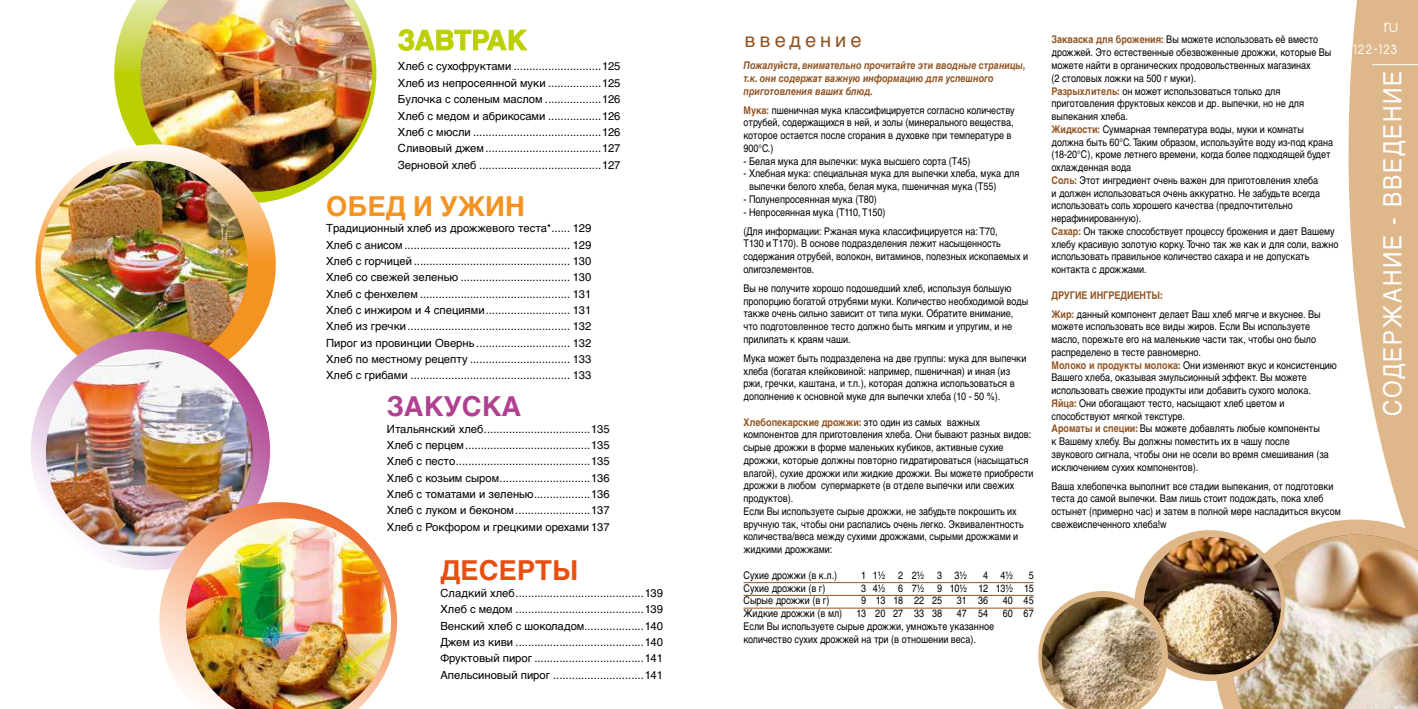
<style>
.page{position:relative;width:1418px;height:709px;background:#fff}
.page>*{position:absolute;margin:0;border:0;box-sizing:border-box;transform-origin:0 0}
.t1{font:700 27.5px "Helvetica Cyr";color:#f39322}
.t2{font:700 27.5px "Helvetica Cyr";color:#bccf00}
.t3{font:700 27.5px "Helvetica Cyr";color:#b04191}
.t4{font:700 27.5px "Helvetica Cyr";color:#e94e0f}
.t5{font:25.25px "Helvetica Cyr Upright";letter-spacing:.08em;color:#fff;scale:.9 1}
.t6{font:20px "Helvetica Cyr Upright";letter-spacing:.2em;color:#925523}
.t7{font:18.75px/22.5px "Moulinette";letter-spacing:-.11em;color:#fff;text-align:right}
.t8{font:11.25px/16.4px "Helvetica Cyr Upright";color:#000;text-align:justify}
.t9{font:10.62px/12.8px "Helvetica Cyr Upright";color:#000;scale:.85 1}
.t10{font:10.62px/12.8px "Helvetica Cyr Bold Inclined";color:#925523;scale:.85 1}
.t11{font:700 10.62px "Helvetica Cyr";color:#925523;scale:.85 1}
.s1{font-family:"Helvetica Cyr";font-weight:700;color:#925523}
.s2{font-family:"Helvetica Cyr Upright";font-weight:400;color:#000}
.s3{font-family:"Helvetica Neue"}
</style>
<div class="page">
<svg style="left:1348px;top:0;width:69px;height:519px;fill:#deb88a"></svg>
<svg style="left:398px;top:29px;width:129px;height:22px"></svg>
<svg style="left:114px;top:0;width:262px;height:203px"></svg>
<img style="left:140px;top:0;width:232px;height:192px">
<svg style="left:35px;top:144px;width:241px;height:240px;background:#f7b971"></svg>
<img style="left:41px;top:161px;width:207px;height:170px">
<svg style="left:31px;top:331px;width:240px;height:239px"></svg>
<img style="left:46px;top:349px;width:206px;height:207px;border-radius:103px">
<hr style="left:1371px;top:64px;width:46px;height:1px;background:#fff">
<img style="left:159px;top:502px;width:238px;height:187px">
<img style="left:186px;top:518px;width:205px;height:191px">
<hr style="left:743px;top:582px;width:290px;height:1px;background:#925523">
<hr style="left:743px;top:595px;width:290px;height:1px;background:#925523">
<hr style="left:743px;top:608px;width:290px;height:1px;background:#925523">
<svg style="left:1216px;top:519px;width:201px;height:190px"></svg>
<img style="left:1230px;top:534px;width:187px;height:175px">
<svg style="left:1134px;top:530px;width:150px;height:151px;background:#d4af84"></svg>
<img style="left:1143px;top:537px;width:137px;height:137px;border-radius:69px">
<svg style="left:1038px;top:591px;width:129px;height:94px"></svg>
<img style="left:1041px;top:597px;width:120px;height:112px">
<h1 class="t2" style="left:398px;top:24px;width:130px">ЗАВТРАК</h1>
<p class="t8" style="left:398px;top:58px;width:224px">Хлеб с сухофруктами ............................125<br>Хлеб из непросеянной муки .................125<br>Булочка с соленым маслом ..................126<br>Хлеб с медом и абрикосами .................126<br>Хлеб с мюсли .........................................126<br>Сливовый джем.....................................127<br>Зерновой хлеб .......................................127</p>
<h1 class="t1" style="left:326px;top:191px;width:200px">ОБЕД И УЖИН</h1>
<p class="t8" style="left:326px;top:220px;width:266px">Традиционный хлеб из дрожжевого теста*...... 129<br>Хлеб с анисом..................................................... 129<br>Хлеб с горчицей .................................................. 130<br>Хлеб со свежей зеленью ................................... 130<br>Хлеб с фенхелем ................................................ 131<br>Хлеб с инжиром и 4 специями........................... 131<br>Хлеб из гречки.................................................... 132<br>Пирог из провинции Овернь .............................. 132<br>Хлеб по местному рецепту ................................ 133<br>Хлеб с грибами ................................................... 133</p>
<h1 class="t3" style="left:387px;top:391px;width:136px">ЗАКУСКА</h1>
<p class="t8" style="left:387px;top:420px;width:224px">Итальянский хлеб..................................135<br>Хлеб с перцем........................................135<br>Хлеб с песто...........................................135<br>Хлеб с козьим сыром.............................136<br>Хлеб с томатами и зеленью..................136<br>Хлеб с луком и беконом........................137<br>Хлеб с Рокфором и грецкими орехами 137</p>
<h1 class="t4" style="left:440px;top:555px;width:139px">ДЕСЕРТЫ</h1>
<p class="t8" style="left:440px;top:584px;width:224px">Сладкий хлеб.........................................139<br>Хлеб с медом .........................................139<br>Венский хлеб с шоколадом...................140<br>Джем из киви .........................................140<br>Фруктовый пирог ...................................141<br>Апельсиновый пирог .............................141</p>
<h3 class="t6" style="left:744px;top:29px;width:119px">введение</h3>
<p class="t10" style="left:743px;top:59px;width:333px">Пожалуйста, внимательно прочитайте эти вводные страницы, т.к. они содержат важную информацию для успешного приготовления ваших блюд.</p>
<p class="t9" style="left:743px;top:103px;width:320px"><span class="s1">Мука:</span> пшеничная мука классифицируется согласно количеству отрубей, содержащихся в ней, и золы (минерального вещества, которое остается после сгорания в духовке при температуре в 900°C.)</p>
<p class="t9" style="left:743px;top:154px;width:268px">- Белая мука для выпечки: мука высшего сорта (T45)</p>
<p class="t9" style="left:749px;top:167px;width:319px;text-indent:-6px">- Хлебная мука: специальная мука для выпечки хлеба, мука для выпечки белого хлеба, белая мука, пшеничная мука (T55)</p>
<p class="t9" style="left:743px;top:193px;width:158px">- Полунепросеянная мука (T80)</p>
<p class="t9" style="left:743px;top:202px;width:300px;line-height:19px">- Непросеянная мука (T110, T150)<br>(Для информации: Ржаная мука классифицируется на: T70,</p>
<p class="t9" style="left:743px;top:237px;width:336px">T130 и T170). В основе подразделения лежит насыщенность содержания отрубей, волокон, витаминов, полезных ископаемых и олигоэлементов.</p>
<p class="t9" style="left:743px;top:282px;width:336px">Вы не получите хорошо подошедший хлеб, используя большую пропорцию богатой отрубями муки. Количество необходимой воды также очень сильно зависит от типа муки. Обратите внимание, что подготовленное тесто должно быть мягким и упругим, и не прилипать к краям чаши.</p>
<p class="t9" style="left:743px;top:352px;width:334px">Мука может быть подразделена на две группы: мука для выпечки хлеба (богатая клейковиной: например, пшеничная) и иная (из ржи, гречки, каштана, и т.п.), которая должна использоваться в дополнение к основной муке для выпечки хлеба (10 - 50 %).</p>
<p class="t11" style="left:743px;top:416px;width:279px">Хлебопекарские дрожжи: <span class="s2">это один из самых важных</span></p>
<p class="t9" style="left:743px;top:428px;width:343px">компонентов для приготовления хлеба. Они бывают разных видов: сырые дрожжи в форме маленьких кубиков, активные сухие дрожжи, которые должны повторно гидратироваться (насыщаться влагой), сухие дрожжи или жидкие дрожжи. Вы можете приобрести дрожжи в любом супермаркете (в отделе выпечки или свежих продуктов).<br>Если Вы используете сырые дрожжи, не забудьте покрошить их вручную так, чтобы они распались очень легко. Эквивалентность количества/веса между сухими дрожжами, сырыми дрожжами и жидкими дрожжами:</p>
<p class="t9" style="left:743px;top:568px;width:112px">Сухие дрожжи (в к.л.)</p>
<p class="t9" style="left:861px;top:568px;width:126px">11<span class="s3">½</span> 2 2<span class="s3">½</span> 3 3<span class="s3">½</span></p>
<p class="t9" style="left:983px;top:568px;width:37px">4 4<span class="s3">½</span></p>
<p class="t9" style="left:1028px;top:568px;width:7px">5</p>
<p class="t9" style="left:743px;top:581px;width:98px">Сухие дрожжи (в г)</p>
<p class="t9" style="left:861px;top:581px;width:204px">3 4<span class="s3">½</span> 6 7<span class="s3">½</span> 9 10<span class="s3">½</span> 12 13<span class="s3">½</span> 15</p>
<p class="t9" style="left:743px;top:594px;width:103px">Сырые дрожжи (в г)</p>
<p class="t9" style="left:861px;top:594px;width:97px">9 13 18 22 25</p>
<p class="t9" style="left:956px;top:594px;width:38px">31 36</p>
<p class="t9" style="left:1002px;top:594px;width:38px">40 45</p>
<p class="t9" style="left:743px;top:607px;width:118px">Жидкие дрожжи (в мл)</p>
<p class="t9" style="left:856px;top:607px;width:102px">13 20 27 33 38</p>
<p class="t9" style="left:956px;top:607px;width:38px">47 54</p>
<p class="t9" style="left:1002px;top:607px;width:38px">60 67</p>
<p class="t9" style="left:743px;top:619px;width:296px">Если Вы используете сырые дрожжи, умножьте указанное количество сухих дрожжей на три (в отношении веса).</p>
<p class="t9" style="left:1051px;top:33px;width:339px"><span class="s1">Закваска для брожения:</span> Вы можете использовать её вместо дрожжей. Это естественные обезвоженные дрожжи, которые Вы можете найти в органических продовольственных магазинах<br>(2 столовых ложки на 500 г муки).<br><span class="s1">Разрыхлитель:</span> он может использоваться только для приготовления фруктовых кексов и др. выпечки, но не для выпекания хлеба.<br><span class="s1">Жидкости:</span> Суммарная температура воды, муки и комнаты должна быть 60°C. Таким образом, используйте воду из-под крана (18-20°C), кроме летнего времени, когда более подходящей будет охлажденная вода<br><span class="s1">Соль:</span> Этот ингредиент очень важен для приготовления хлеба<br>и должен использоваться очень аккуратно. Не забудьте всегда использовать соль хорошего качества (предпочтительно нерафинированную).<br><span class="s1">Сахар:</span> Он также способствует процессу брожения и дает Вашему хлебу красивую золотую корку. Точно так же как и для соли, важно использовать правильное количество сахара и не допускать контакта с дрожжами.</p>
<p class="t11" style="left:1051px;top:289px;width:132px">ДРУГИЕ ИНГРЕДИЕНТЫ:</p>
<p class="t9" style="left:1051px;top:307px;width:337px"><span class="s1">Жир:</span> данный компонент делает Ваш хлеб мягче и вкуснее. Вы можете использовать все виды жиров. Если Вы используете масло, порежьте его на маленькие части так, чтобы оно было распределено в тесте равномерно.<br><span class="s1">Молоко и продукты молока:</span> Они изменяют вкус и консистенцию Вашего хлеба, оказывая эмульсионный эффект. Вы можете использовать свежие продукты или добавить сухого молока.<br><span class="s1">Яйца:</span> Они обогащают тесто, насыщают хлеб цветом и способствуют мягкой текстуре.<br><span class="s1">Ароматы и специи:</span> Вы можете добавлять любые компоненты<br>к Вашему хлебу. Вы должны поместить их в чашу после<br>звукового сигнала, чтобы они не осели во время смешивания (за исключением сухих компонентов).</p>
<p class="t9" style="left:1051px;top:479px;width:342px">Ваша хлебопечка выполнит все стадии выпекания, от подготовки теста до самой выпечки. Вам лишь стоит подождать, пока хлеб остынет (примерно час) и затем в полной мере насладиться вкусом свежеиспеченного хлеба!w</p>
<h3 class="t7" style="left:1351px;top:14px;width:49px">ru<br>122 -123</h3>
<h2 class="t5" style="left:1378px;top:416px;width:386px;rotate:-90deg">СОДЕРЖАНИЕ - ВВЕДЕНИЕ</h2>
</div>
